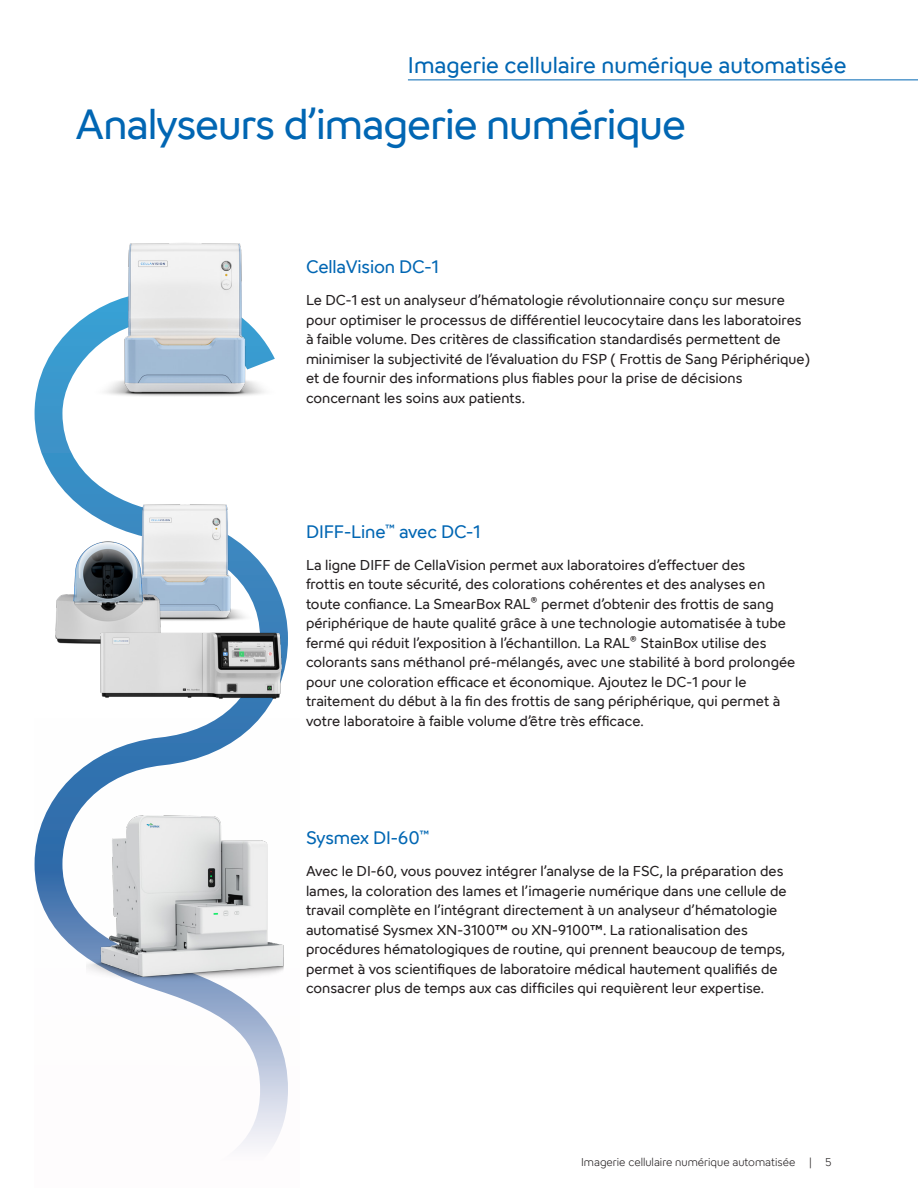
<style>
.page{position:relative;width:918px;height:1188px;background:#fff}
.page>*{position:absolute;margin:0;border:0;box-sizing:border-box;transform-origin:0 0}
.t1{font:42px "Sysmex";letter-spacing:-.025em;color:#0166b3}
.t2{font:22.5px "Sysmex";color:#0166b3}
.Brödtext{font:18px "Sysmex";letter-spacing:-.01em;color:#0166b3}
.Brödtext-2{font:14.25px/19.5px "Sysmex";color:#231f20}
.t3{font:300 11.25px "Sysmex";color:#231f20}
</style>
<div class="page">
<hr style="left:408px;top:80px;width:510px;height:1px;background:#0166b3">
<svg style="left:35px;top:352px;width:49px;height:157px"></svg>
<svg style="left:35px;top:729px;width:253px;height:418px"></svg>
<img style="left:52px;top:243px;width:223px;height:209px">
<img style="left:84px;top:471px;width:202px;height:142px">
<img style="left:55px;top:531px;width:125px;height:113px">
<img style="left:76px;top:613px;width:212px;height:116px">
<img style="left:86px;top:815px;width:202px;height:167px">
<h2 class="t2" style="left:408px;top:51px;width:440px">Imagerie cellulaire numérique automatisée</h2>
<p class="t1" style="left:76px;top:97px;width:612px">Analyseurs d’imagerie numérique</p>
<p class="Brödtext" style="left:306px;top:255px;width:134px">CellaVision DC-1</p>
<p class="Brödtext-2" style="left:306px;top:290px;width:506px">Le DC-1 est un analyseur d’hématologie révolutionnaire conçu sur mesure pour optimiser le processus de différentiel leucocytaire dans les laboratoires à faible volume. Des critères de classification standardisés permettent de minimiser la subjectivité de l’évaluation du FSP ( Frottis de Sang Périphérique) et de fournir des informations plus fiables pour la prise de décisions concernant les soins aux patients.</p>
<p class="Brödtext" style="left:306px;top:520px;width:176px">DIFF-Line<sup>™</sup> avec DC-1</p>
<p class="Brödtext-2" style="left:306px;top:555px;width:491px">La ligne DIFF de CellaVision permet aux laboratoires d’effectuer des<br>frottis en toute sécurité, des colorations cohérentes et des analyses en toute confiance. La SmearBox RAL<sup>®</sup> permet d’obtenir des frottis de sang périphérique de haute qualité grâce à une technologie automatisée à tube fermé qui réduit l’exposition à l’échantillon. La RAL<sup>®</sup> StainBox utilise des colorants sans méthanol pré-mélangés, avec une stabilité à bord prolongée pour une coloration efficace et économique. Ajoutez le DC-1 pour le traitement du début à la fin des frottis de sang périphérique, qui permet à votre laboratoire à faible volume d’être très efficace.</p>
<p class="Brödtext" style="left:306px;top:826px;width:125px">Sysmex DI-60<sup>™</sup></p>
<p class="Brödtext-2" style="left:306px;top:861px;width:482px">Avec le DI-60, vous pouvez intégrer l’analyse de la FSC, la préparation des lames, la coloration des lames et l’imagerie numérique dans une cellule de travail complète en l’intégrant directement à un analyseur d’hématologie automatisé Sysmex XN-3100™ ou XN-9100™. La rationalisation des procédures hématologiques de routine, qui prennent beaucoup de temps, permet à vos scientifiques de laboratoire médical hautement qualifiés de consacrer plus de temps aux cas difficiles qui requièrent leur expertise.</p>
<p class="t3" style="left:581px;top:1155px;width:252px">Imagerie cellulaire numérique automatisée | 5</p>
</div>
